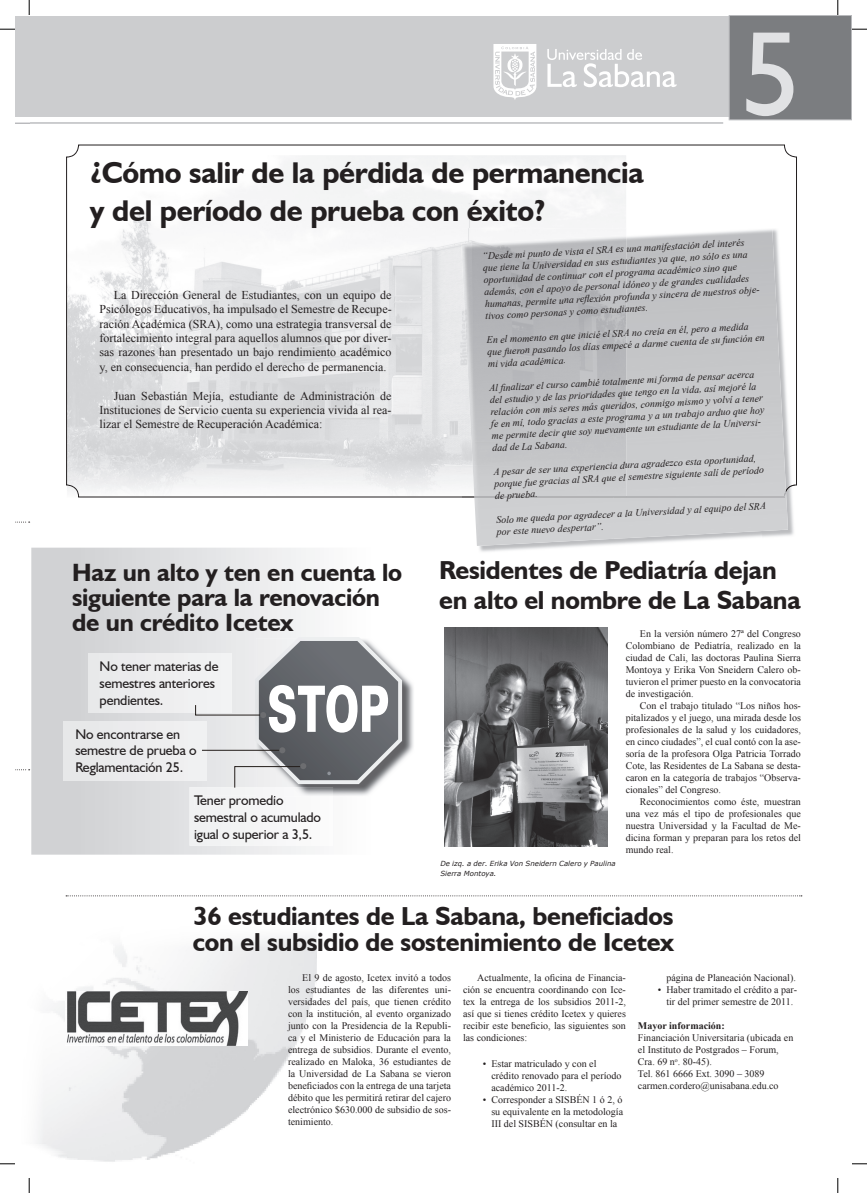
<style>
.page{position:relative;width:867px;height:1193px;background:#fff}
.page>*{position:absolute;margin:0;border:0;box-sizing:border-box;transform-origin:0 0}
.t1{font:120px "Humanist 521 BT";color:#e1e2e4}
.t2{font:700 30px/38px "Humanist 521 BT";letter-spacing:-.01em;color:#231f20}
.t3{font:700 26px/30px "Humanist 521 BT";letter-spacing:-.01em;color:#231f20}
.t4{font:700 25px/25px "Humanist 521 BT";letter-spacing:-.01em;color:#231f20}
.t5{font:14px/16.8px "Humanist 521 BT";letter-spacing:-.01em;color:#231f20}
.t6{font:12px/14.4px "Times New Roman";color:#231f20;text-align:justify}
.t7{font:10px/12px "Times New Roman";color:#231f20;text-align:justify}
.t8{font:italic 10px/12px "Times New Roman";color:#231f20}
.t9{font:700 10px "Times New Roman";color:#231f20}
.t10{font:italic 7px/10px "Verdana";color:#231f20}
</style>
<div class="page">
<img style="left:36px;top:937px;width:281px;height:225px">
<svg style="left:31px;top:547px;width:284px;height:307px;background:#dbdcde"></svg>
<div style="left:63px;top:721px;width:144px;height:59px;background:#ebebed"></div>
<svg style="left:66px;top:144px;width:730px;height:353px"></svg>
<div style="left:15px;top:16px;width:836px;height:101px;background:#cccdcf"></div>
<div style="left:728px;top:15px;width:123px;height:105px;background:#7b7d80;border:1px solid #b8b9bc"></div>
<svg style="left:493px;top:44px;width:43px;height:56px"></svg>
<svg style="left:547px;top:49px;width:129px;height:38px"></svg>
<hr style="left:30px;top:122px;width:693px;height:1px;background:#9b9ca0">
<svg style="left:15px;top:123px;width:15px;height:1px"></svg>
<img style="left:444px;top:627px;width:163px;height:219px">
<img style="left:787px;top:228px;width:7px;height:308px">
<img style="left:462px;top:497px;width:32px;height:55px">
<img style="left:787px;top:484px;width:7px;height:13px">
<svg style="left:462px;top:496px;width:12px;height:1px"></svg>
<img style="left:462px;top:228px;width:151px;height:7px">
<svg style="left:755px;top:227px;width:17px;height:1px"></svg>
<svg style="left:461px;top:243px;width:1px;height:17px"></svg>
<img style="left:613px;top:228px;width:174px;height:310px">
<img style="left:474px;top:497px;width:139px;height:49px">
<img style="left:462px;top:235px;width:164px;height:261px">
<img style="left:474px;top:490px;width:311px;height:7px">
<img style="left:474px;top:496px;width:152px;height:1px">
<img style="left:402px;top:674px;width:12px;height:87px">
<div style="left:88px;top:653px;width:144px;height:59px;background:#ececee"></div>
<svg style="left:189px;top:637px;width:213px;height:208px"></svg>
<img style="left:66px;top:991px;width:181px;height:54px">
<svg style="left:66px;top:895px;width:735px;height:1px"></svg>
<svg style="left:0;top:29px;width:15px;height:1px"></svg>
<svg style="left:851px;top:29px;width:15px;height:1px"></svg>
<svg style="left:0;top:1163px;width:15px;height:1px"></svg>
<svg style="left:852px;top:1163px;width:14px;height:1px"></svg>
<svg style="left:29px;top:0;width:1px;height:15px"></svg>
<svg style="left:29px;top:1178px;width:1px;height:14px"></svg>
<svg style="left:837px;top:0;width:1px;height:15px"></svg>
<svg style="left:837px;top:1178px;width:1px;height:14px"></svg>
<h2 class="t2" style="left:90px;top:153px;width:555px">¿Cómo salir de la pérdida de permanencia y del período de prueba con éxito?</h2>
<h1 class="t1" style="left:740px;top:0;width:62px">5</h1>
<p class="t6" style="left:99px;top:287px;width:293px;text-indent:14px">La Dirección General de Estudiantes, con un equipo de Psicólogos Educativos, ha impulsado el Semestre de Recupe&shy;ración Académica (SRA), como una estrategia transversal de fortalecimiento integral para aquellos alumnos que por diver&shy;sas razones han presentado un bajo rendimiento académico y, en consecuencia, han perdido el derecho de permanencia.</p>
<p class="t6" style="left:99px;top:388px;width:293px;text-indent:14px">Juan Sebastián Mejía, estudiante de Administración de Instituciones de Servicio cuenta su experiencia vivida al rea&shy;lizar el Semestre de Recuperación Académica:</p>
<h3 class="t4" style="left:72px;top:559px;width:331px">Haz un alto y ten en cuenta lo siguiente para la renovación de un crédito Icetex</h3>
<h3 class="t5" style="left:100px;top:657px;width:120px">No tener materias de semestres anteriores pendientes.</h3>
<h3 class="t5" style="left:75px;top:725px;width:122px">No encontrarse en semestre de prueba o<br>Reglamentación 25.</h3>
<h3 class="t5" style="left:194px;top:791px;width:128px">Tener promedio semestral o acumulado igual o superior a 3,5.</h3>
<p class="t8" style="left:482px;top:250px;width:283px;rotate:-3deg">“Desde mi punto de vista el SRA es una manifestación del interés<br>que tiene la Universidad en sus estudiantes ya que, no sólo es una oportunidad de continuar con el programa académico sino que además, con el apoyo de personal idóneo y de grandes cualidades humanas, permite una refl exión profunda y sincera de nuestros obje&shy;tivos como personas y como estudiantes.</p>
<p class="t8" style="left:486px;top:334px;width:279px;rotate:-3deg">En el momento en que inicié el SRA no creía en él, pero a medida que fueron pasando los días empecé a darme cuenta de su función en mi vida académica.</p>
<p class="t8" style="left:488px;top:382px;width:275px;rotate:-3deg">Al fi nalizar el curso cambié totalmente mi forma de pensar acerca del estudio y de las prioridades que tengo en la vida, así mejoré la relación con mis seres más queridos, conmigo mismo y volví a tener fe en mí, todo gracias a este programa y a un trabajo arduo que hoy me permite decir que soy nuevamente un estudiante de la Universi&shy;dad de La Sabana.</p>
<p class="t8" style="left:493px;top:465px;width:271px;rotate:-3deg">A pesar de ser una experiencia dura agradezco esta oportunidad, porque fue gracias al SRA que el semestre siguiente salí de período de prueba.</p>
<p class="t8" style="left:495px;top:513px;width:271px;rotate:-3deg">Solo me queda por agradecer a la Universidad y al equipo del SRA por este nuevo despertar”.</p>
<h3 class="t3" style="left:439px;top:555px;width:363px">Residentes de Pediatría dejan en alto el nombre de La Sabana</h3>
<p class="t10" style="left:440px;top:858px;width:177px">De izq. a der. Erika Von Sneidern Calero y Paulina<br>Sierra Montoya.</p>
<p class="t7" style="left:625px;top:627px;width:177px;text-indent:14px">En la versión número 27ª del Congreso Colombiano de Pediatría, realizado en la ciudad de Cali, las doctoras Paulina Sierra Montoya y Erika Von Sneidern Calero ob&shy;tuvieron el primer puesto en la convocatoria de investigación.</p>
<p class="t7" style="left:625px;top:699px;width:177px;text-indent:14px">Con el trabajo titulado “Los niños hos&shy;pitalizados y el juego, una mirada desde los profesionales de la salud y los cuidadores, en cinco ciudades”, el cual contó con la ase&shy;soría de la profesora Olga Patricia Torrado Cote, las Residentes de La Sabana se desta&shy;caron en la categoría de trabajos “Observa&shy;cionales” del Congreso.</p>
<p class="t7" style="left:625px;top:795px;width:177px;text-indent:14px">Reconocimientos como éste, muestran una vez más el tipo de profesionales que nuestra Universidad y la Facultad de Me&shy;dicina forman y preparan para los retos del mundo real.</p>
<h3 class="t3" style="left:193px;top:902px;width:482px;line-height:26px">36 estudiantes de La Sabana, beneficiados con el subsidio de sostenimiento de Icetex</h3>
<p class="t7" style="left:288px;top:971px;width:164px;text-indent:14px">El 9 de agosto, Icetex invitó a todos los estudiantes de las diferentes uni&shy;versidades del país, que tienen crédito con la institución, al evento organizado junto con la Presidencia de la Republi&shy;ca y el Ministerio de Educación para la entrega de subsidios. Durante el evento, realizado en Maloka, 36 estudiantes de la Universidad de La Sabana se vieron beneficiados con la entrega de una tarjeta débito que les permitirá retirar del cajero electrónico $630.000 de subsidio de sos&shy;tenimiento.</p>
<p class="t7" style="left:463px;top:971px;width:164px;text-indent:14px">Actualmente, la oficina de Financia&shy;ción se encuentra coordinando con Ice&shy;tex la entrega de los subsidios 2011-2, así que si tienes crédito Icetex y quieres recibir este beneficio, las siguientes son las condiciones:</p>
<p class="t7" style="left:491px;top:1057px;width:131px;text-align:left;text-indent:-8px">• Estar matriculado y con el crédito renovado para el período académico 2011-2.</p>
<p class="t7" style="left:491px;top:1093px;width:133px;text-indent:-8px">• Corresponder a SISBÉN 1 ó 2, ó su equivalente en la metodología III del SISBÉN (consultar en la</p>
<p class="t7" style="left:666px;top:971px;width:131px">página de Planeación Nacional).</p>
<p class="t7" style="left:657px;top:983px;width:141px;text-align:center">• Haber tramitado el crédito a par&shy;tir del primer semestre de 2011.</p>
<p class="t9" style="left:637px;top:1018px;width:88px">Mayor información:</p>
<p class="t7" style="left:637px;top:1031px;width:157px;text-align:left">Financiación Universitaria (ubicada en el Instituto de Postgrados – Forum,<br>Cra. 69 n<sup>o</sup>. 80-45).<br>Tel. 861 6666 Ext. 3090 – 3089 carmen.cordero@unisabana.edu.co</p>
</div>
